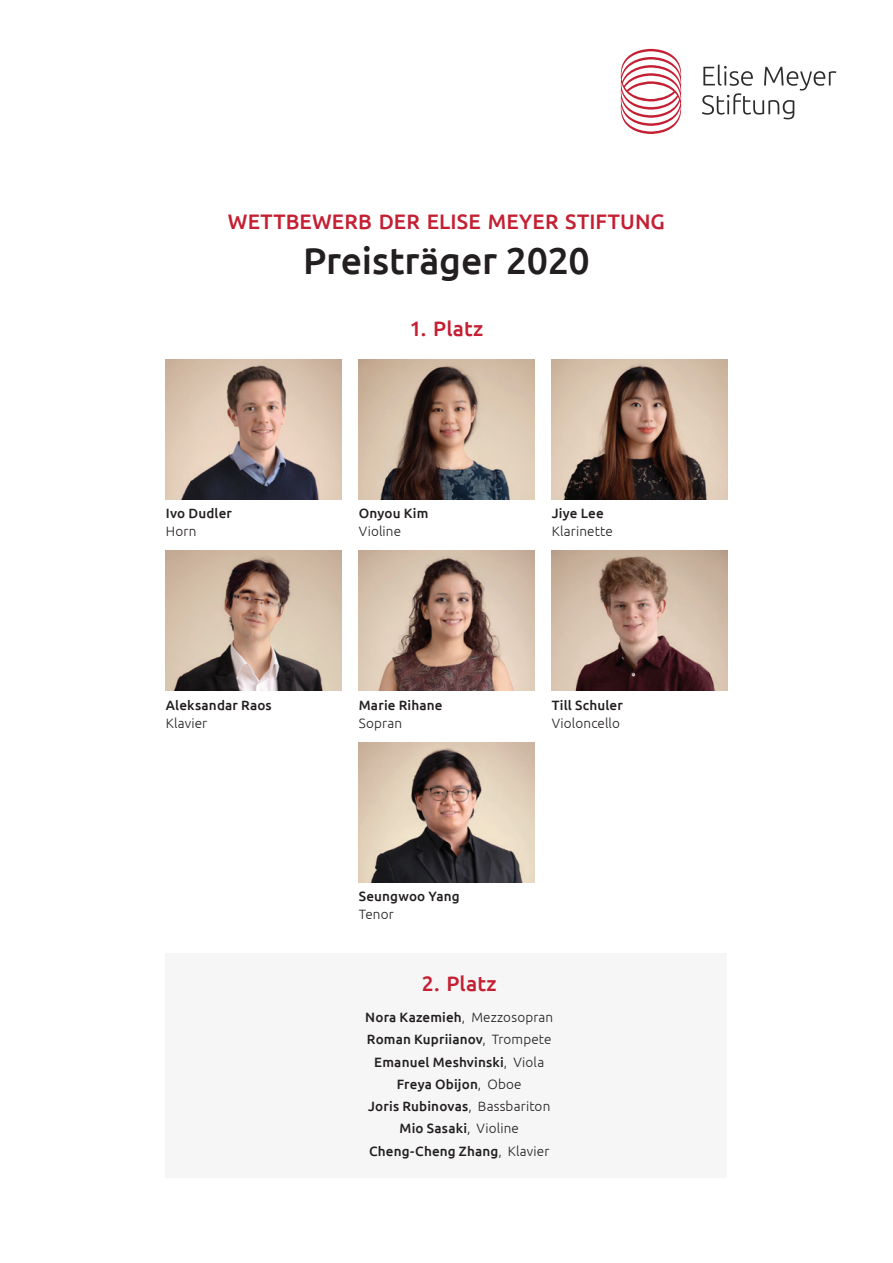
<style>
.page{position:relative;width:893px;height:1263px;background:#fff}
.page>*{position:absolute;margin:0;border:0;box-sizing:border-box;transform-origin:0 0}
.t1{font:500 37.5px "Ubuntu";letter-spacing:-.01em;color:#231f20}
.t2{font:500 21px "Ubuntu";letter-spacing:.01em;color:#c41f32}
.t3{font:500 13.5px/22.2px "Ubuntu";letter-spacing:.01em;color:#231f20;text-align:center}
.t4{font:300 13.5px "Ubuntu";letter-spacing:.01em;color:#231f20}
.s1{font-weight:300}
</style>
<div class="page">
<svg style="left:702px;top:64px;width:134px;height:55px"></svg>
<svg style="left:621px;top:49px;width:60px;height:85px"></svg>
<img style="left:359px;top:551px;width:175px;height:140px">
<img style="left:552px;top:551px;width:175px;height:140px">
<img style="left:359px;top:742px;width:175px;height:140px">
<img style="left:166px;top:551px;width:175px;height:140px">
<img style="left:359px;top:359px;width:175px;height:140px">
<img style="left:166px;top:359px;width:175px;height:140px">
<img style="left:552px;top:359px;width:175px;height:140px">
<div style="left:166px;top:954px;width:561px;height:224px;background:#f6f6f6"></div>
<h2 class="t2" style="left:228px;top:208px;width:438px">WETTBEWERB DER ELISE MEYER STIFTUNG</h2>
<h1 class="t1" style="left:303px;top:237px;width:288px">Preisträger 2020</h1>
<p class="t3" style="left:166px;top:502px;width:68px">Ivo Dudler</p>
<p class="t4" style="left:166px;top:523px;width:32px">Horn</p>
<p class="t3" style="left:166px;top:693px;width:107px">Aleksandar Raos</p>
<p class="t4" style="left:166px;top:715px;width:43px">Klavier</p>
<h2 class="t2" style="left:410px;top:316px;width:75px">1. Platz</h2>
<p class="t3" style="left:359px;top:502px;width:71px">Onyou Kim</p>
<p class="t4" style="left:359px;top:523px;width:44px">Violine</p>
<p class="t3" style="left:359px;top:693px;width:85px">Marie Rihane</p>
<p class="t4" style="left:359px;top:715px;width:45px">Sopran</p>
<p class="t3" style="left:359px;top:885px;width:103px">Seungwoo Yang</p>
<p class="t4" style="left:359px;top:906px;width:37px">Tenor</p>
<p class="t3" style="left:552px;top:502px;width:54px">Jiye Lee</p>
<p class="t4" style="left:552px;top:523px;width:63px">Klarinette</p>
<p class="t3" style="left:552px;top:693px;width:73px">Till Schuler</p>
<p class="t4" style="left:552px;top:715px;width:70px">Violoncello</p>
<h2 class="t2" style="left:422px;top:971px;width:76px">2. Platz</h2>
<p class="t3" style="left:365px;top:1006px;width:190px">Nora Kazemieh<span class="s1">, Mezzosopran<br></span>Roman Kupriianov<span class="s1">, Trompete<br></span>Emanuel Meshvinski<span class="s1">, Viola<br></span>Freya Obijon<span class="s1">, Oboe<br></span>Joris Rubinovas<span class="s1">, Bassbariton<br></span>Mio Sasaki<span class="s1">, Violine<br></span>Cheng-Cheng Zhang<span class="s1">, Klavier</span></p>
</div>
